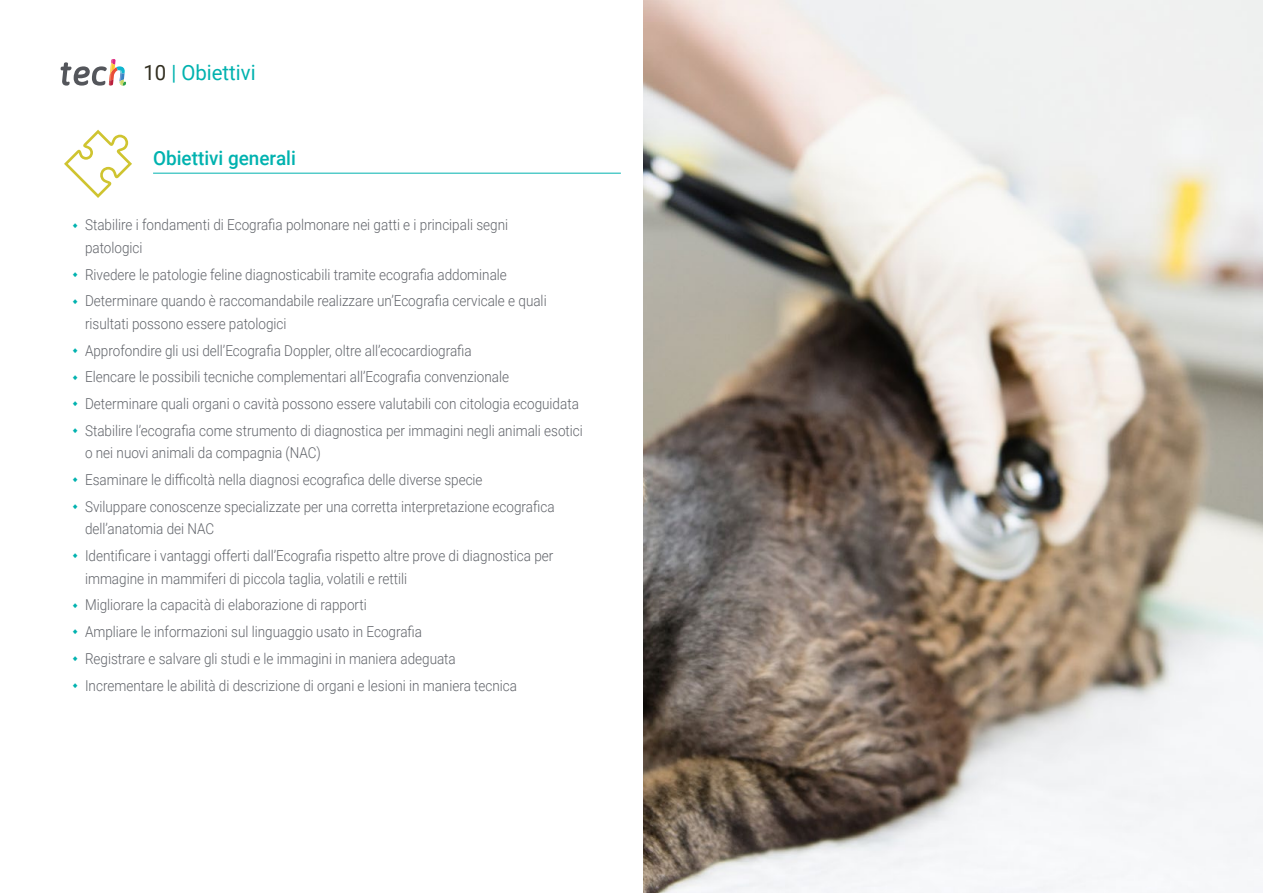
<style>
.page{position:relative;width:1263px;height:893px;background:#fff}
.page>*{position:absolute;margin:0;border:0;box-sizing:border-box;transform-origin:0 0}
.t1{font:21px "Roboto";color:#00b2af}
.t2{font:500 19.5px "Roboto";color:#00b2af}
.t3{font:300 15px/26.7px "Roboto";color:#61646a;scale:.9 1}
.s1{color:#312e20}
</style>
<div class="page">
<hr style="left:153px;top:173px;width:468px;height:1px;background:#00b2af">
<svg style="left:64px;top:130px;width:68px;height:68px"></svg>
<img style="left:643px;top:0;width:620px;height:893px">
<svg style="left:61px;top:59px;width:65px;height:27px"></svg>
<h1 class="t1" style="left:144px;top:57px;width:114px"><span class="s1">10</span> | Obiettivi</h1>
<h2 class="t2" style="left:153px;top:144px;width:144px">Obiettivi generali</h2>
<p class="t3" style="left:85px;top:213px;width:472px;line-height:22.5px">Stabilire i fondamenti di Ecografia polmonare nei gatti e i principali segni patologici</p>
<p class="t3" style="left:85px;top:260px;width:514px">Rivedere le patologie feline diagnosticabili tramite ecografia addominale<br>Determinare quando è raccomandabile realizzare un’Ecografia cervicale e quali</p>
<p class="t3" style="left:85px;top:309px;width:555px">risultati possono essere patologici<br>Approfondire gli usi dell’Ecografia Doppler, oltre all’ecocardiografia<br>Elencare le possibili tecniche complementari all’Ecografia convenzionale Determinare quali organi o cavità possono essere valutabili con citologia ecoguidata Stabilire l’ecografia come strumento di diagnostica per immagini negli animali esotici</p>
<p class="t3" style="left:85px;top:439px;width:523px">o nei nuovi animali da compagnia (NAC)<br>Esaminare le difficoltà nella diagnosi ecografica delle diverse specie<br>Sviluppare conoscenze specializzate per una corretta interpretazione ecografica</p>
<p class="t3" style="left:85px;top:515px;width:522px">dell’anatomia dei NAC<br>Identificare i vantaggi offerti dall’Ecografia rispetto altre prove di diagnostica per</p>
<p class="t3" style="left:85px;top:564px;width:481px">immagine in mammiferi di piccola taglia, volatili e rettili<br>Migliorare la capacità di elaborazione di rapporti<br>Ampliare le informazioni sul linguaggio usato in Ecografia<br>Registrare e salvare gli studi e le immagini in maniera adeguata Incrementare le abilità di descrizione di organi e lesioni in maniera tecnica</p>
</div>
